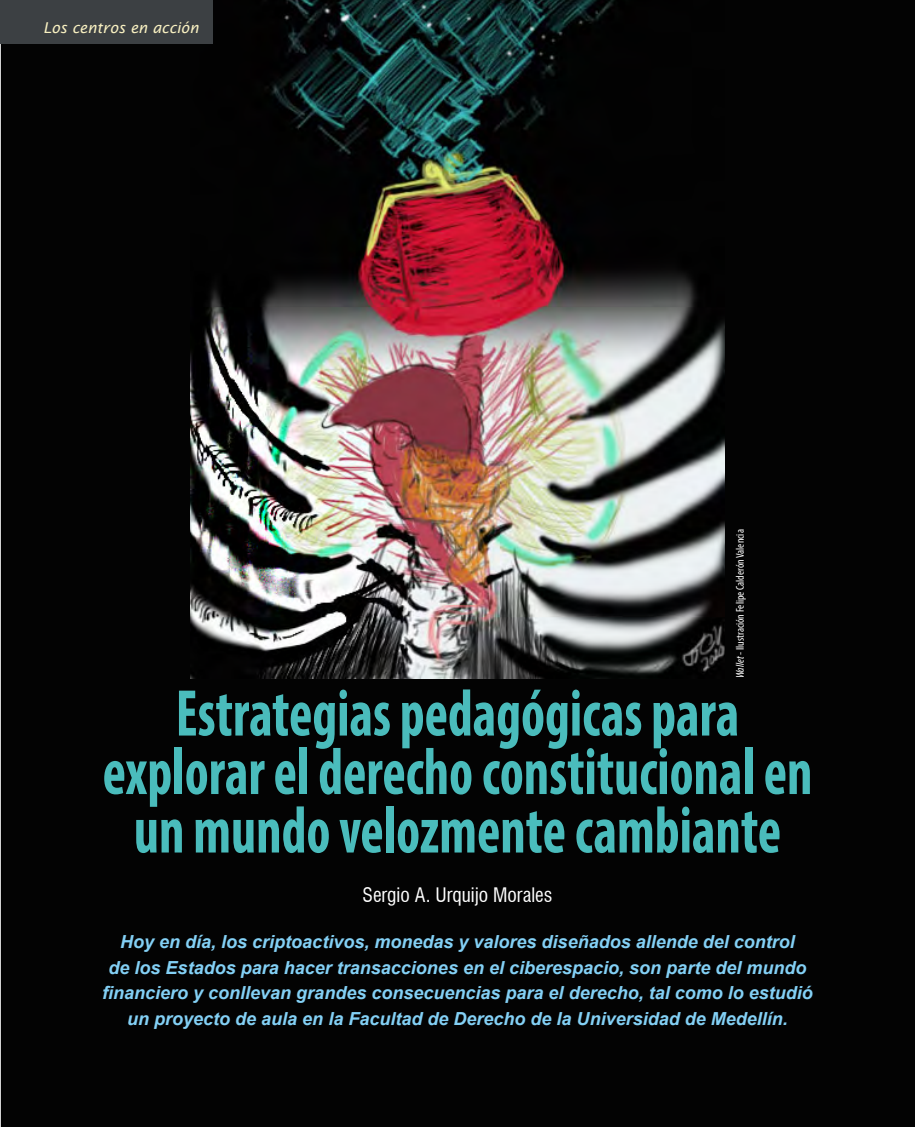
<style>
.page{position:relative;width:915px;height:1127px;background:#fff}
.page>*{position:absolute;margin:0;border:0;box-sizing:border-box;transform-origin:0 0}
.t1{font:700 condensed 66.6px/58.5px "Myriad Pro";color:#4abcbc;text-align:center;scale:.83 1}
.t2{font:condensed 19.5px "Swiss 721 BT";color:#fff}
.t3{font:italic 700 18px/25.5px "Arial";color:#83d0f5;text-align:center}
.t4{font:italic 15px "Lucida Sans";color:#f8f0c1}
.t5{font:condensed 11.25px "Myriad Pro";color:#fff}
.s1{font-style:italic}
</style>
<div class="page">
<div style="left:1px;top:0;width:913px;height:1127px;background:#030303"></div>
<img style="left:190px;top:0;width:534px;height:678px">
<div style="left:0;top:0;width:212px;height:44px;background:#3c4043"></div>
<p class="t4" style="left:43px;top:19px;width:157px">Los centros en acción</p>
<p class="t5" style="left:733px;top:678px;width:150px;rotate:-90deg"><span class="s1">Wallet</span> - Ilustración Felipe Calderón Valencia</p>
<h1 class="t1" style="left:103px;top:683px;width:856px">Estrategias pedagógicas para explorar el derecho constitucional en un mundo velozmente cambiante</h1>
<p class="t2" style="left:362px;top:883px;width:191px">Sergio A. Urquijo Morales</p>
<p class="t3" style="left:102px;top:929px;width:712px">Hoy en día, los criptoactivos, monedas y valores diseñados allende del control<br>de los Estados para hacer transacciones en el ciberespacio, son parte del mundo financiero y conllevan grandes consecuencias para el derecho, tal como lo estudió un proyecto de aula en la Facultad de Derecho de la Universidad de Medellín.</p>
</div>
